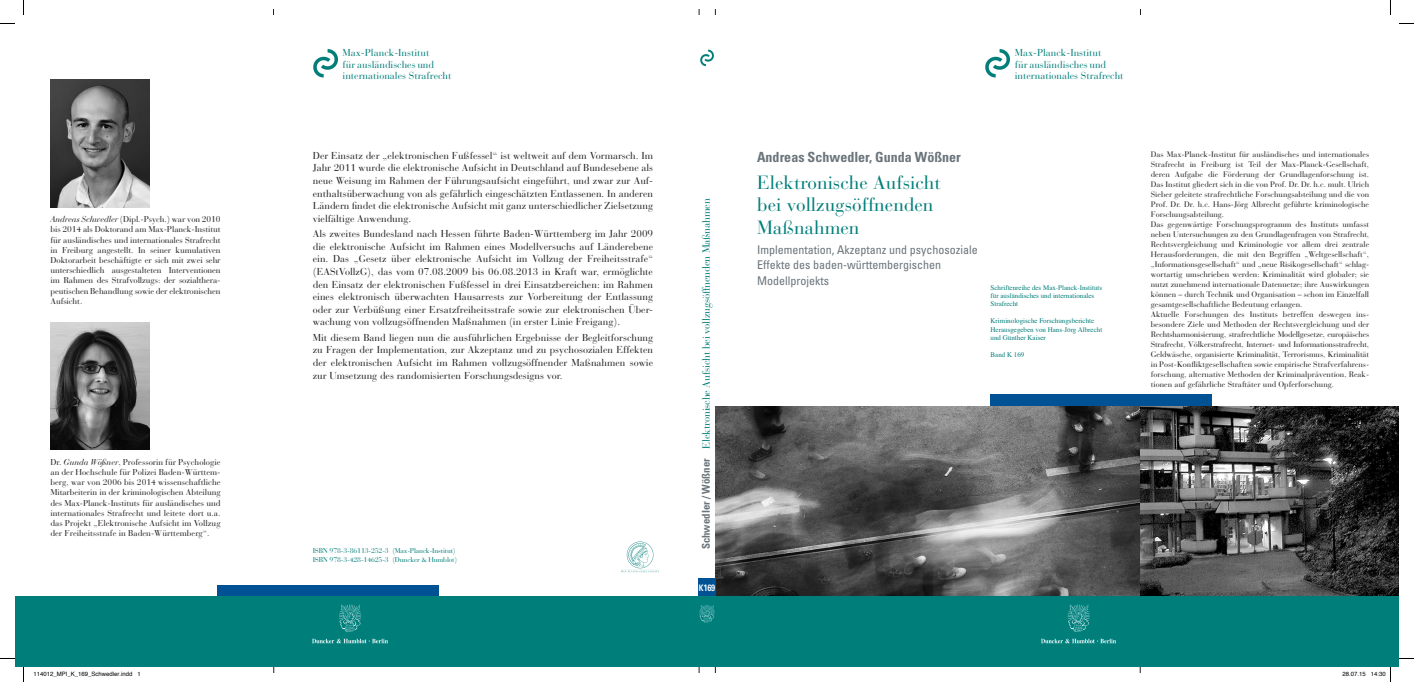
<style>
.page{position:relative;width:1414px;height:682px;background:#fff}
.page>*{position:absolute;margin:0;border:0;box-sizing:border-box;transform-origin:0 0}
.t1{font:19px/22.1px "Bauer Bodoni";color:#007e7a}
.t2{font:700 condensed 14px "Univers";color:#6a747b}
.t3{font:condensed 12px/15.5px "Univers";color:#6a747b}
.t4{font:10.5px "Bauer Bodoni";letter-spacing:-.02em;color:#007e7a}
.t5{font:10px/12.6px "Bauer Bodoni";color:#231f20;text-align:justify}
.t6{font:10px/11.5px "Bauer Bodoni";color:#007e7a}
.t7{font:700 9.2px "Univers";color:#fff;scale:.8 1}
.t8{font:8.5px/10.2px "Bauer Bodoni";letter-spacing:-.01em;color:#231f20;text-align:justify}
.t9{font:8px/10px "Bauer Bodoni";color:#231f20}
.t10{font:7px/8.4px "Times";color:#007e7a}
.t11{font:7px/8.4px "Bauer Bodoni";letter-spacing:-.02em;color:#007e7a}
.t12{font:6px "Helvetica";color:#000}
.s1{font-style:italic}
.s2{font-family:"Univers";font-weight:700;font-stretch:condensed;font-size:10.8px;color:#6a747b}
.s3{font-size:9px}
.s4{font-size:9.4px}
</style>
<div class="page">
<div style="left:990px;top:394px;width:221px;height:18px;background:#005294"></div>
<img style="left:715px;top:406px;width:683px;height:190px">
<div style="left:698px;top:578px;width:17px;height:18px;background:#005294"></div>
<div style="left:218px;top:585px;width:221px;height:11px;background:#005294"></div>
<img style="left:50px;top:80px;width:100px;height:127px">
<img style="left:50px;top:322px;width:100px;height:128px">
<div style="left:15px;top:596px;width:1383px;height:70px;background:#007e7a"></div>
<img style="left:312px;top:604px;width:76px;height:40px">
<img style="left:1041px;top:604px;width:75px;height:40px">
<img style="left:699px;top:605px;width:16px;height:18px">
<img style="left:621px;top:542px;width:38px;height:30px">
<img style="left:313px;top:49px;width:25px;height:29px">
<img style="left:985px;top:49px;width:25px;height:29px">
<img style="left:700px;top:49px;width:14px;height:17px">
<svg style="left:0;top:23px;width:15px;height:1px"></svg>
<svg style="left:1399px;top:23px;width:14px;height:1px"></svg>
<svg style="left:0;top:658px;width:15px;height:1px"></svg>
<svg style="left:1398px;top:658px;width:15px;height:1px"></svg>
<svg style="left:23px;top:0;width:1px;height:15px"></svg>
<svg style="left:23px;top:667px;width:1px;height:15px"></svg>
<svg style="left:1390px;top:0;width:1px;height:15px"></svg>
<svg style="left:1390px;top:667px;width:1px;height:15px"></svg>
<p class="t8" style="left:50px;top:214px;width:172px"><span class="s1">Andreas Schwedler</span> (Dipl.-Psych.) war von 2010 bis 2014 als Doktorand am Max-Planck-Institut für ausländisches und internationales Strafrecht in Freiburg angestellt. In seiner kumulativen Doktorarbeit beschäftigte er sich mit zwei sehr unterschiedlich ausgestalteten Interventionen im Rahmen des Strafvollzugs: der sozialthera&shy;peutischen Behandlung sowie der elektronischen Aufsicht.</p>
<p class="t8" style="left:50px;top:457px;width:172px">Dr. <span class="s1">Gunda Wößner</span>, Professorin für Psychologie an der Hochschule für Polizei Baden-Württem&shy;berg, war von 2006 bis 2014 wissenschaftliche Mitarbeiterin in der kriminologischen Abteilung des Max-Planck-Instituts für ausländisches und internationales Strafrecht und leitete dort u.a. das Projekt „Elektronische Aufsicht im Vollzug der Freiheitsstrafe in Baden-Württemberg“.</p>
<p class="t6" style="left:342px;top:47px;width:110px">Max-Planck-Institut<br>für ausländisches und internationales Strafrecht</p>
<p class="t6" style="left:1014px;top:47px;width:110px">Max-Planck-Institut<br>für ausländisches und internationales Strafrecht</p>
<p class="t5" style="left:313px;top:149px;width:342px">Der Einsatz der „elektronischen Fußfessel“ ist weltweit auf dem Vormarsch. Im Jahr 2011 wurde die elektronische Aufsicht in Deutschland auf Bundesebene als neue Weisung im Rahmen der Führungsaufsicht eingeführt, und zwar zur Auf&shy;enthaltsüberwachung von als gefährlich eingeschätzten Entlassenen. In anderen Ländern findet die elektronische Aufsicht mit ganz unterschiedlicher Zielsetzung vielfältige Anwendung.</p>
<p class="t5" style="left:313px;top:228px;width:342px">Als zweites Bundesland nach Hessen führte Baden-Württemberg im Jahr 2009 die elektronische Aufsicht im Rahmen eines Modellversuchs auf Länderebene ein. Das „Gesetz über elektronische Aufsicht im Vollzug der Freiheitsstrafe“ (EAStVollzG), das vom 07.08.2009 bis 06.08.2013 in Kraft war, ermöglichte den Einsatz der elektronischen Fußfessel in drei Einsatzbereichen: im Rahmen eines elektronisch überwachten Hausarrests zur Vorbereitung der Entlassung oder zur Verbüßung einer Ersatzfreiheitsstrafe sowie zur elektronischen Über&shy;wachung von vollzugsöffnenden Maßnahmen (in erster Linie Freigang).</p>
<p class="t5" style="left:313px;top:331px;width:342px">Mit diesem Band liegen nun die ausführlichen Ergebnisse der Begleitforschung zu Fragen der Implementation, zur Akzeptanz und zu psychosozialen Effekten der elektronischen Aufsicht im Rahmen vollzugsöffnender Maßnahmen sowie zur Umsetzung des randomisierten Forschungsdesigns vor.</p>
<p class="t11" style="left:313px;top:547px;width:146px">ISBN 978-3-86113-252-3 (Max-Planck-Institut)<br>ISBN 978-3-428-14625-3 (Duncker &amp; Humblot)</p>
<h3 class="t4" style="left:700px;top:549px;width:352px;rotate:-90deg"><span class="s2">Schwedler / Wößner</span> Elektronische Aufsicht bei vollzugsöffnenden Maßnahmen</h3>
<p class="t7" style="left:699px;top:582px;width:22px"><span class="s3">K</span><span class="s4">1</span>69</p>
<h2 class="t2" style="left:757px;top:149px;width:205px">Andreas Schwedler, Gunda Wößner</h2>
<h1 class="t1" style="left:757px;top:172px;width:185px">Elektronische Aufsicht bei vollzugsöffnenden<br>Maßnahmen</h1>
<h3 class="t3" style="left:757px;top:241px;width:222px">Implementation, Akzeptanz und psychosoziale<br>Effekte des baden-württembergischen<br>Modellprojekts</h3>
<p class="t10" style="left:990px;top:282px;width:113px">Schriftenreihe des Max-Planck-Instituts für ausländisches und internationales<br>Strafrecht</p>
<p class="t10" style="left:990px;top:316px;width:113px">Kriminologische Forschungsberichte<br>Herausgegeben von Hans-Jörg Albrecht und Günther Kaiser</p>
<p class="t10" style="left:990px;top:350px;width:35px">Band K 169</p>
<p class="t9" style="left:1150px;top:150px;width:220px">Das Max-Planck-Institut für ausländisches und internationales Strafrecht in Freiburg ist Teil der Max-Planck-Gesellschaft, deren Aufgabe die Förderung der Grundlagenforschung ist.<br>Das Institut gliedert sich in die von Prof. Dr. Dr. h.c. mult. Ulrich Sieber geleitete strafrechtliche Forschungsabteilung und die von Prof. Dr. Dr. h.c. Hans-Jörg Albrecht geführte kriminologische Forschungsabteilung.<br>Das gegenwärtige Forschungsprogramm des Instituts umfasst neben Untersuchungen zu den Grundlagenfragen von Strafrecht, Rechtsvergleichung und Kriminologie vor allem drei zentrale Herausforderungen, die mit den Begriffen „Weltgesellschaft“, „Informationsgesellschaft“ und „neue Risikogesellschaft“ schlag&shy;wortartig umschrieben werden: Kriminalität wird globaler; sie nutzt zunehmend internationale Datennetze; ihre Auswirkungen können – durch Technik und Organisation – schon im Einzelfall gesamtgesellschaftliche Bedeutung erlangen.<br>Aktuelle Forschungen des Instituts betreffen deswegen ins&shy;besondere Ziele und Methoden der Rechtsvergleichung und der Rechtsharmonisierung, strafrechtliche Modellgesetze, europäisches Strafrecht, Völkerstrafrecht, Internet- und Informationsstrafrecht, Geldwäsche, organisierte Kriminalität, Terrorismus, Kriminalität in Post-Konfliktgesellschaften sowie empirische Strafverfahrens&shy;forschung, alternative Methoden der Kriminalprävention, Reak&shy;tionen auf gefährliche Straftäter und Opferforschung.</p>
<p class="t12" style="left:34px;top:669px;width:109px">114012_MPI_K_169_Schwedler.indd 1</p>
<p class="t12" style="left:1342px;top:669px;width:45px">28.07.15 14:30</p>
</div>
